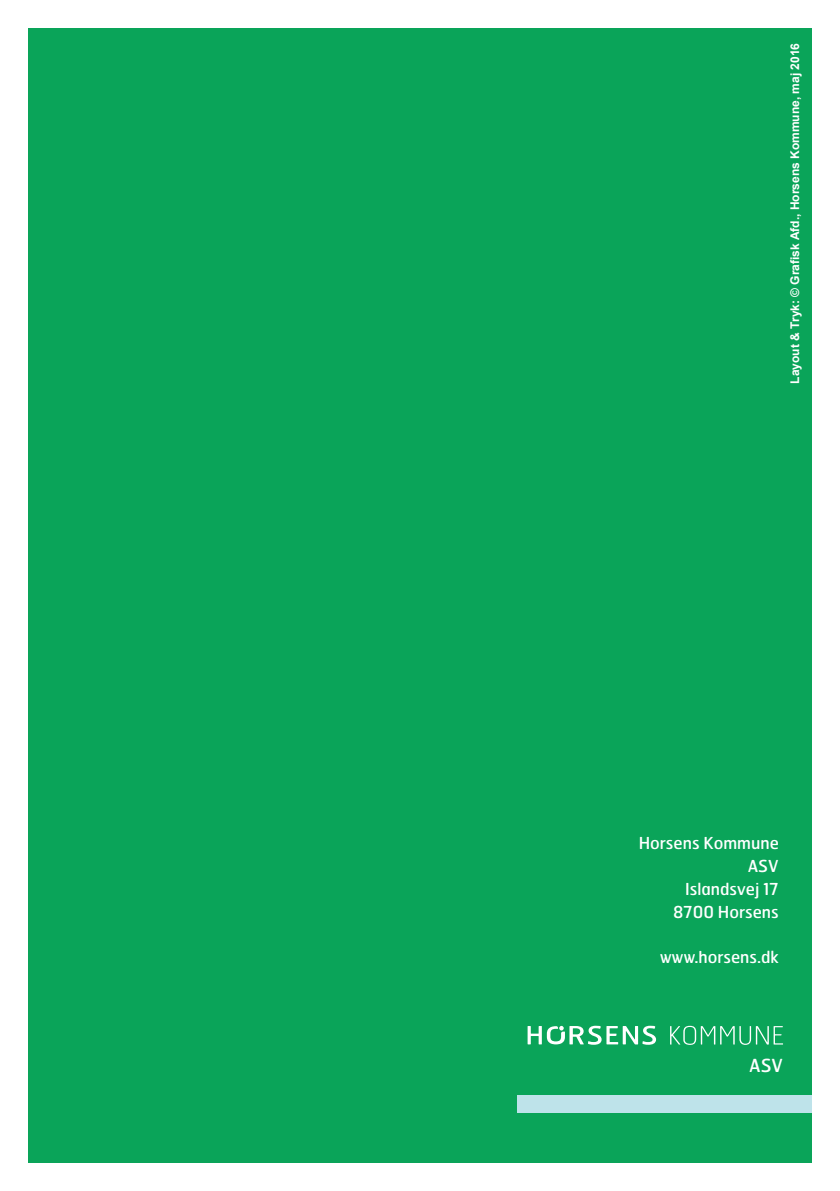
<style>
.page{position:relative;width:840px;height:1191px;background:#fff}
.page>*{position:absolute;margin:0;border:0;box-sizing:border-box;transform-origin:0 0}
.t1{font:18px "Hermes FB";color:#fff}
.t2{font:16.6px/22.8px "Hermes FB";color:#fff;text-align:right}
.t3{font:700 12px "Arial";color:#fff}
</style>
<div class="page">
<div style="left:28px;top:28px;width:783px;height:1134px;background:#0aa459"></div>
<div style="left:517px;top:1095px;width:294px;height:17px;background:#bee3ea"></div>
<svg style="left:670px;top:1025px;width:112px;height:19px"></svg>
<svg style="left:527px;top:1025px;width:128px;height:19px"></svg>
<p class="t3" style="left:786px;top:383px;width:342px;rotate:-90deg">Layout &amp; Tryk: © Grafisk Afd., Horsens Kommune, maj 2016</p>
<p class="t2" style="left:638px;top:831px;width:141px">Horsens Kommune<br>ASV<br>Islandsvej 17<br>8700 Horsens</p>
<p class="t2" style="left:659px;top:945px;width:120px">www.horsens.dk</p>
<p class="t1" style="left:748px;top:1054px;width:35px">ASV</p>
</div>
